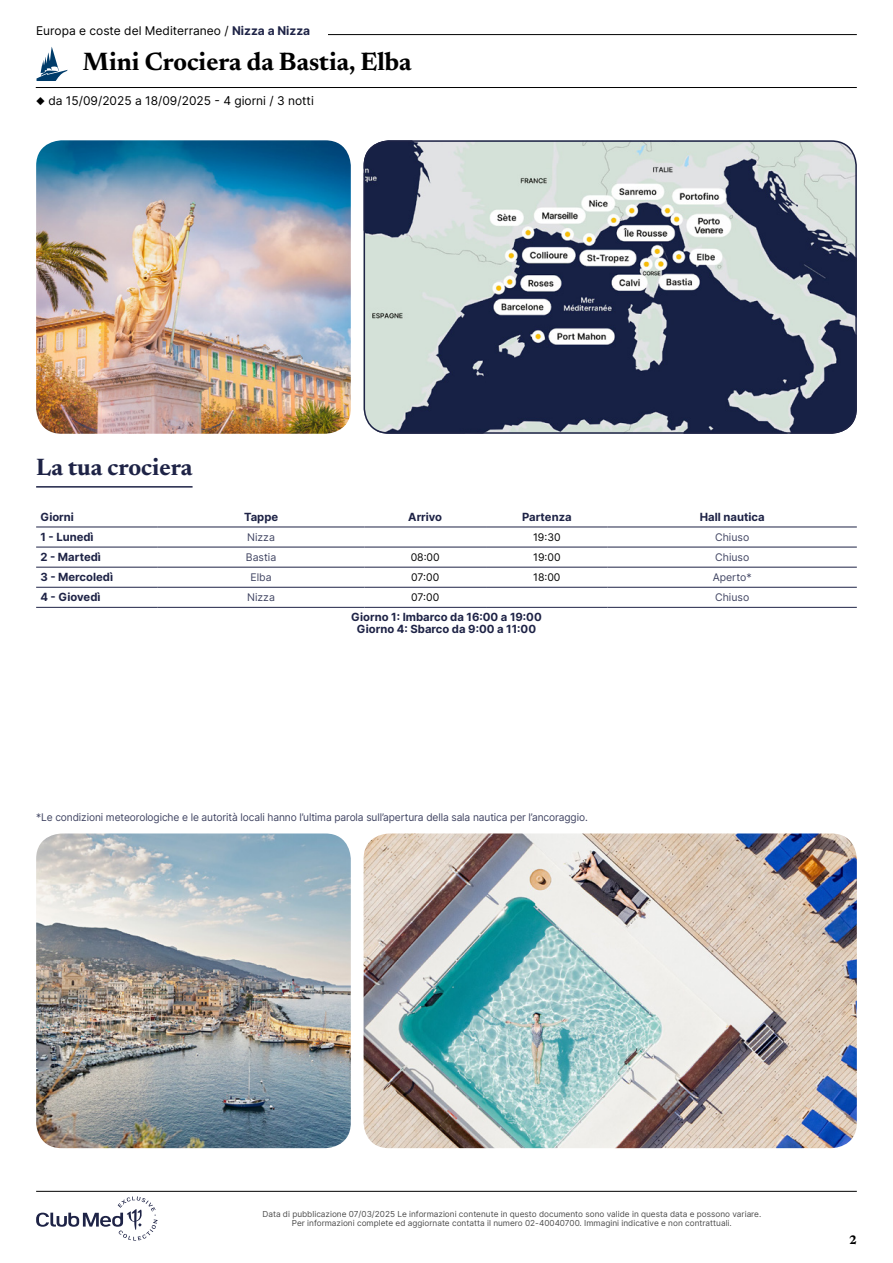
<style>
.page{position:relative;width:893px;height:1263px;background:#fff}
.page>*{position:absolute;margin:0;border:0;box-sizing:border-box;transform-origin:0 0}
.t1{font:700 25.5px "Newsreader 24 pt";color:#000}
.t2{font:700 24px "Newsreader 24 pt";color:#1e2346}
.t3{font:700 12.6px "Newsreader 24 pt";color:#000}
.t4{font:12px "Inter";color:#000}
.t5{font:700 11.25px/12px "Inter";color:#1e2346;text-align:center}
.t6{font:10.5px "Inter";letter-spacing:-.01em;color:#404462}
.t7{font:10.5px "Inter";color:#000}
.t8{font:8.25px/9px "Inter";color:#4d4d4d;text-align:center}
.s1{font-weight:700;color:#1e2346}
</style>
<div class="page">
<hr style="left:107px;top:34px;width:750px;height:1px;background:#000">
<hr style="left:36px;top:87px;width:821px;height:1px;background:#000">
<svg style="left:36px;top:47px;width:32px;height:34px"></svg>
<div style="left:36px;top:26px;width:292px;height:17px;background:#fff"></div>
<img style="left:364px;top:833px;width:493px;height:315px">
<hr style="left:36px;top:527px;width:122px;height:1px;background:#1e2346">
<hr style="left:158px;top:527px;width:206px;height:1px;background:#1e2346">
<hr style="left:364px;top:527px;width:122px;height:1px;background:#1e2346">
<hr style="left:486px;top:527px;width:122px;height:1px;background:#1e2346">
<hr style="left:608px;top:527px;width:249px;height:1px;background:#1e2346">
<hr style="left:36px;top:547px;width:122px;height:1px;background:#1e2346">
<hr style="left:158px;top:547px;width:206px;height:1px;background:#1e2346">
<hr style="left:364px;top:547px;width:122px;height:1px;background:#1e2346">
<hr style="left:486px;top:547px;width:122px;height:1px;background:#1e2346">
<hr style="left:608px;top:547px;width:249px;height:1px;background:#1e2346">
<hr style="left:36px;top:567px;width:122px;height:1px;background:#1e2346">
<hr style="left:158px;top:567px;width:206px;height:1px;background:#1e2346">
<hr style="left:364px;top:567px;width:122px;height:1px;background:#1e2346">
<hr style="left:486px;top:567px;width:122px;height:1px;background:#1e2346">
<hr style="left:608px;top:567px;width:249px;height:1px;background:#1e2346">
<hr style="left:36px;top:587px;width:122px;height:1px;background:#1e2346">
<hr style="left:36px;top:607px;width:122px;height:1px;background:#1e2346">
<hr style="left:158px;top:587px;width:206px;height:1px;background:#1e2346">
<hr style="left:158px;top:607px;width:206px;height:1px;background:#1e2346">
<hr style="left:364px;top:587px;width:122px;height:1px;background:#1e2346">
<hr style="left:364px;top:607px;width:122px;height:1px;background:#1e2346">
<hr style="left:486px;top:587px;width:122px;height:1px;background:#1e2346">
<hr style="left:486px;top:607px;width:122px;height:1px;background:#1e2346">
<hr style="left:608px;top:587px;width:249px;height:1px;background:#1e2346">
<hr style="left:608px;top:607px;width:249px;height:1px;background:#1e2346">
<img style="left:364px;top:140px;width:493px;height:294px">
<div style="left:364px;top:140px;width:493px;height:294px;border:2px solid #1e2346;border-radius:25px"></div>
<img style="left:36px;top:140px;width:315px;height:294px">
<img style="left:36px;top:833px;width:315px;height:315px">
<hr style="left:36px;top:486px;width:157px;height:2px;background:#1e2346">
<svg style="left:36px;top:1196px;width:122px;height:44px"></svg>
<hr style="left:36px;top:1191px;width:821px;height:1px;background:#000">
<h3 class="t4" style="left:36px;top:22px;width:276px">Europa e coste del Mediterraneo / <span class="s1">Nizza a Nizza</span></h3>
<h1 class="t1" style="left:83px;top:43px;width:330px">Mini Crociera da Bastia, Elba</h1>
<h3 class="t4" style="left:36px;top:92px;width:279px">◆ da 15/09/2025 a 18/09/2025 - 4 giorni / 3 notti</h3>
<h2 class="t2" style="left:36px;top:450px;width:158px">La tua crociera</h2>
<h3 class="t5" style="left:40px;top:510px;width:35px">Giorni</h3>
<h3 class="t5" style="left:244px;top:510px;width:36px">Tappe</h3>
<h3 class="t5" style="left:408px;top:510px;width:35px">Arrivo</h3>
<h3 class="t5" style="left:522px;top:510px;width:51px">Partenza</h3>
<h3 class="t5" style="left:700px;top:510px;width:66px">Hall nautica</h3>
<h3 class="t5" style="left:40px;top:531px;width:55px">1 - Lunedì</h3>
<p class="t6" style="left:247px;top:529px;width:29px">Nizza</p>
<p class="t7" style="left:533px;top:529px;width:29px">19:30</p>
<p class="t6" style="left:715px;top:529px;width:36px">Chiuso</p>
<h3 class="t5" style="left:40px;top:551px;width:62px">2 - Martedì</h3>
<p class="t6" style="left:246px;top:549px;width:32px">Bastia</p>
<p class="t7" style="left:411px;top:549px;width:31px">08:00</p>
<p class="t7" style="left:533px;top:549px;width:29px">19:00</p>
<p class="t6" style="left:715px;top:549px;width:36px">Chiuso</p>
<h3 class="t5" style="left:40px;top:571px;width:74px">3 - Mercoledì</h3>
<p class="t6" style="left:250px;top:570px;width:23px">Elba</p>
<p class="t7" style="left:411px;top:570px;width:30px">07:00</p>
<p class="t7" style="left:533px;top:570px;width:29px">18:00</p>
<p class="t6" style="left:713px;top:570px;width:41px">Aperto*</p>
<h3 class="t5" style="left:40px;top:591px;width:62px">4 - Giovedì</h3>
<p class="t6" style="left:247px;top:590px;width:29px">Nizza</p>
<p class="t7" style="left:411px;top:590px;width:30px">07:00</p>
<p class="t6" style="left:715px;top:590px;width:36px">Chiuso</p>
<h3 class="t5" style="left:351px;top:611px;width:192px">Giorno 1: Imbarco da 16:00 a 19:00<br>Giorno 4: Sbarco da 9:00 a 11:00</h3>
<p class="t6" style="left:36px;top:809px;width:553px">*Le condizioni meteorologiche e le autorità locali hanno l’ultima parola sull’apertura della sala nautica per l’ancoraggio.</p>
<p class="t8" style="left:262px;top:1209px;width:500px">Data di pubblicazione 07/03/2025 Le informazioni contenute in questo documento sono valide in questa data e possono variare.<br>Per informazioni complete ed aggiornate contatta il numero 02-40040700. Immagini indicative e non contrattuali.</p>
<h3 class="t3" style="left:849px;top:1230px;width:9px">2</h3>
</div>
